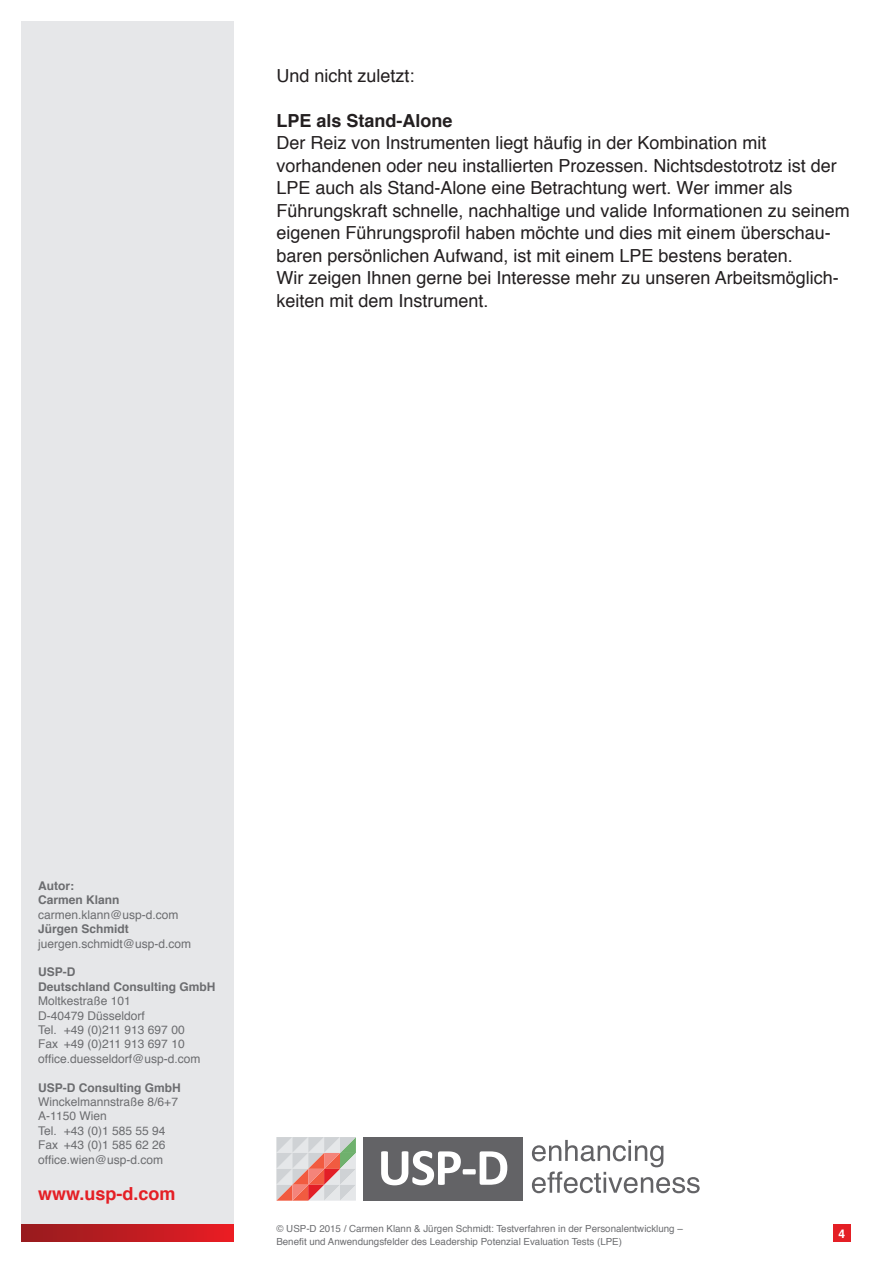
<style>
.page{position:relative;width:893px;height:1263px;background:#fff}
.page>*{position:absolute;margin:0;border:0;box-sizing:border-box;transform-origin:0 0}
.t1{font:18px/22.5px "Helvetica";color:#231f20}
.t2{font:700 18px "Helvetica";color:#231f20}
.t3{font:700 18px "Helvetica";color:#e41f25}
.t4{font:12px/14.4px "Helvetica";color:#6c6d70}
.t5{font:700 12px/14.4px "Helvetica";color:#6c6d70}
.t6{font:700 12px "Helvetica";color:#fff}
.t7{font:9.75px/12.8px "Helvetica";color:#6c6d70}
</style>
<div class="page">
<div style="left:21px;top:21px;width:213px;height:1221px;background:#e6e7e9"></div>
<div style="left:21px;top:1225px;width:213px;height:17px;background:linear-gradient(to right,#951b1e,#e91c24)"></div>
<div style="left:833px;top:1225px;width:17px;height:17px;background:#e41f25"></div>
<div style="left:364px;top:1137px;width:159px;height:64px;background:#636366"></div>
<svg style="left:381px;top:1151px;width:126px;height:34px"></svg>
<svg style="left:276px;top:1137px;width:80px;height:64px;background:#dbb8b2"></svg>
<svg style="left:532px;top:1140px;width:168px;height:53px"></svg>
<p class="t1" style="left:276px;top:65px;width:140px">Und nicht zuletzt:</p>
<p class="t2" style="left:276px;top:106px;width:178px">LPE als Stand-Alone</p>
<p class="t1" style="left:276px;top:132px;width:575px">Der Reiz von Instrumenten liegt häufig in der Kombination mit vorhandenen oder neu installierten Prozessen. Nichtsdestotrotz ist der LPE auch als Stand-Alone eine Betrachtung wert. Wer immer als Führungskraft schnelle, nachhaltige und valide Informationen zu seinem eigenen Führungsprofil haben möchte und dies mit einem überschau&shy;baren persönlichen Aufwand, ist mit einem LPE bestens beraten.<br>Wir zeigen Ihnen gerne bei Interesse mehr zu unseren Arbeitsmöglich&shy;keiten mit dem Instrument.</p>
<p class="t5" style="left:38px;top:879px;width:83px">Autor:<br>Carmen Klann</p>
<p class="t4" style="left:38px;top:908px;width:142px">carmen.klann@usp-d.com</p>
<p class="t5" style="left:38px;top:922px;width:92px">Jürgen Schmidt</p>
<p class="t4" style="left:38px;top:936px;width:154px">juergen.schmidt@usp-d.com</p>
<p class="t5" style="left:38px;top:965px;width:179px">USP-D<br>Deutschland Consulting GmbH</p>
<p class="t4" style="left:38px;top:994px;width:164px">Moltkestraße 101<br>D-40479 Düsseldorf<br>Tel. +49 (0)211 913 697 00<br>Fax +49 (0)211 913 697 10 office.duesseldorf@usp-d.com</p>
<p class="t5" style="left:38px;top:1080px;width:144px">USP-D Consulting GmbH</p>
<p class="t4" style="left:38px;top:1095px;width:141px">Winckelmannstraße 8/6+7<br>A-1150 Wien<br>Tel. +43 (0)1 585 55 94<br>Fax +43 (0)1 585 62 26 office.wien@usp-d.com</p>
<p class="t3" style="left:38px;top:1179px;width:139px">www.usp-d.com</p>
<p class="t7" style="left:276px;top:1222px;width:408px">© USP-D 2015 / Carmen Klann &amp; Jürgen Schmidt: Testverfahren in der Personalentwicklung –<br>Benefit und Anwendungsfelder des Leadership Potenzial Evaluation Tests (LPE)</p>
<p class="t6" style="left:839px;top:1224px;width:8px">4</p>
</div>
